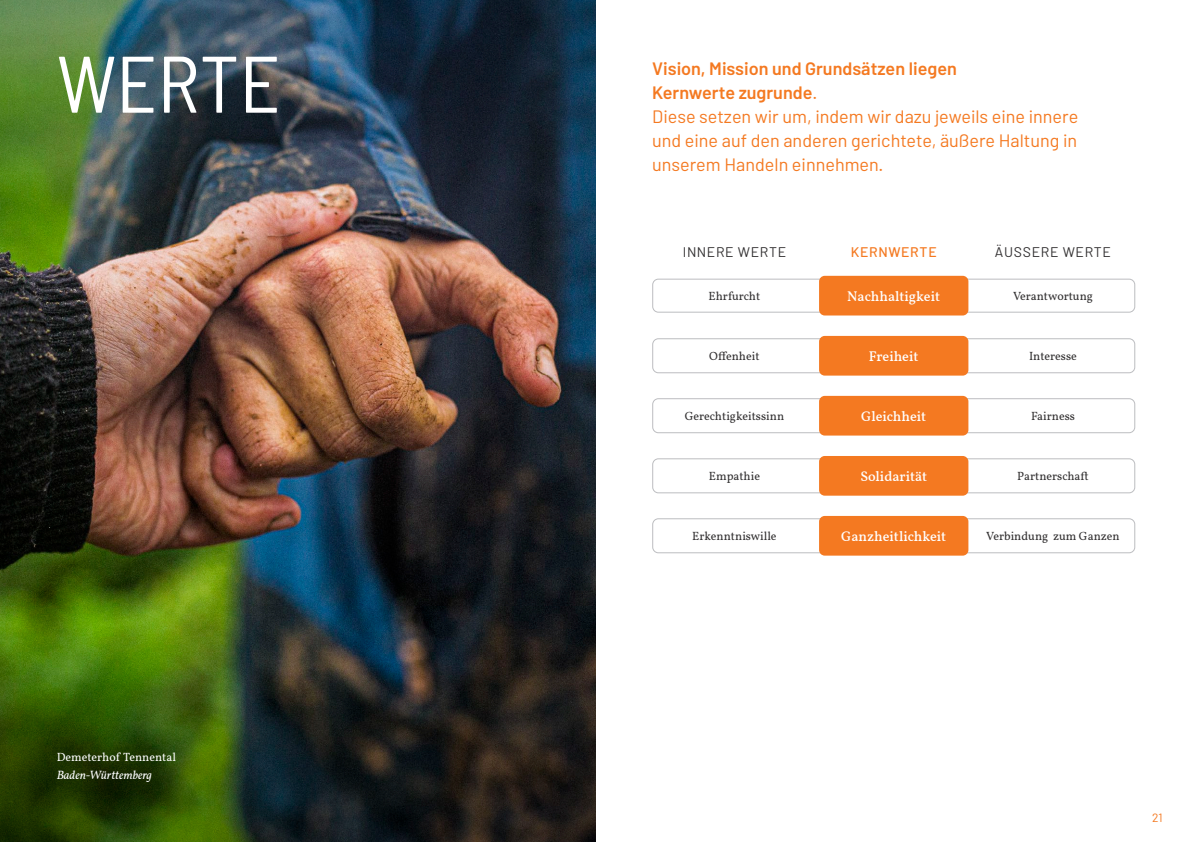
<style>
.page{position:relative;width:1191px;height:842px;background:#fff}
.page>*{position:absolute;margin:0;border:0;box-sizing:border-box;transform-origin:0 0}
.t1{font:semi-condensed 80px "Barlow";color:#fff}
.t2{font:18px/24px "Barlow";color:#f47921}
.t3{font:500 14px "Demeter Vollkorn";color:#fff}
.t4{font:14px "Barlow";letter-spacing:.05em;color:#312f30}
.t5{font:500 14px "Barlow";letter-spacing:.05em;color:#f47921}
.t6{font:12px "Demeter Vollkorn";color:#312f30}
.t7{font:12px "Demeter Vollkorn";color:#fff}
.t8{font:italic 12px "Demeter Vollkorn";color:#fff}
.t9{font:12px "Barlow";color:#f47921}
.s1{font-weight:600}
</style>
<div class="page">
<img style="left:0;top:0;width:595px;height:842px">
<div style="left:652px;top:338px;width:483px;height:35px;border:1px solid #bcbdc0;border-radius:6px"></div>
<div style="left:652px;top:398px;width:483px;height:35px;border:1px solid #bcbdc0;border-radius:6px"></div>
<div style="left:652px;top:458px;width:483px;height:35px;border:1px solid #bcbdc0;border-radius:6px"></div>
<div style="left:652px;top:518px;width:483px;height:35px;border:1px solid #bcbdc0;border-radius:6px"></div>
<div style="left:652px;top:279px;width:483px;height:34px;border:1px solid #bcbdc0;border-radius:6px"></div>
<div style="left:819px;top:276px;width:149px;height:39px;background:#f47921;border-radius:6px"></div>
<div style="left:819px;top:336px;width:149px;height:40px;background:#f47921;border-radius:6px"></div>
<div style="left:819px;top:396px;width:149px;height:40px;background:#f47921;border-radius:6px"></div>
<div style="left:819px;top:456px;width:149px;height:40px;background:#f47921;border-radius:6px"></div>
<div style="left:819px;top:516px;width:149px;height:40px;background:#f47921;border-radius:6px"></div>
<h1 class="t1" style="left:57px;top:34px;width:225px">WERTE</h1>
<p class="t7" style="left:57px;top:748px;width:121px">Demeterhof Tennental</p>
<p class="t8" style="left:57px;top:766px;width:97px">Baden-Württemberg</p>
<p class="t2" style="left:652px;top:56px;width:427px"><span class="s1">Vision, Mission und Grundsätzen liegen<br>Kernwerte zugrunde</span>.<br>Diese setzen wir um, indem wir dazu jeweils eine innere und eine auf den anderen gerichtete, äußere Haltung in unserem Handeln einnehmen.</p>
<p class="t4" style="left:682px;top:243px;width:105px">INNERE WERTE</p>
<p class="t6" style="left:708px;top:287px;width:53px">Ehrfurcht</p>
<p class="t5" style="left:850px;top:243px;width:87px">KERNWERTE</p>
<p class="t3" style="left:847px;top:286px;width:94px">Nachhaltigkeit</p>
<p class="t4" style="left:995px;top:243px;width:118px">ÄUSSERE WERTE</p>
<p class="t6" style="left:1013px;top:287px;width:82px">Verantwortung</p>
<p class="t6" style="left:709px;top:347px;width:52px">Offenheit</p>
<p class="t3" style="left:869px;top:346px;width:51px">Freiheit</p>
<p class="t6" style="left:1029px;top:347px;width:49px">Interesse</p>
<p class="t6" style="left:684px;top:407px;width:101px">Gerechtigkeitssinn</p>
<p class="t3" style="left:861px;top:406px;width:67px">Gleichheit</p>
<p class="t6" style="left:1031px;top:407px;width:45px">Fairness</p>
<p class="t6" style="left:709px;top:467px;width:53px">Empathie</p>
<p class="t3" style="left:860px;top:466px;width:68px">Solidarität</p>
<p class="t6" style="left:1017px;top:467px;width:73px">Partnerschaft</p>
<p class="t6" style="left:692px;top:527px;width:86px">Erkenntniswille</p>
<p class="t3" style="left:841px;top:526px;width:106px">Ganzheitlichkeit</p>
<p class="t6" style="left:986px;top:527px;width:135px">Verbindung zum Ganzen</p>
<p class="t9" style="left:1152px;top:810px;width:12px">21</p>
</div>
